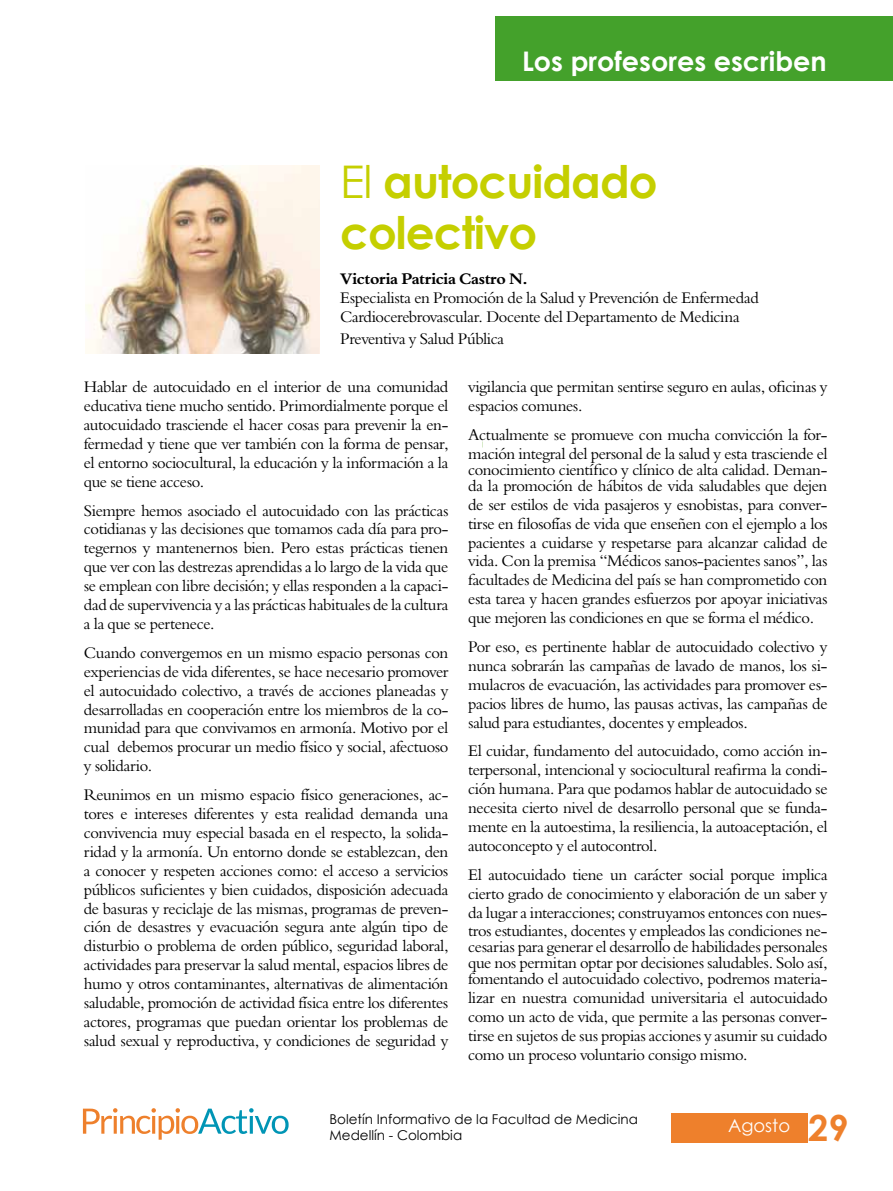
<style>
.page{position:relative;width:893px;height:1191px;background:#fff}
.page>*{position:absolute;margin:0;border:0;box-sizing:border-box;transform-origin:0 0}
.t1{font:700 45px/50.4px "Century Gothic";letter-spacing:-.02em;color:#c5cf00}
.t2{font:700 27px "Century Gothic";color:#fff}
.t3{font:18px "Century Gothic";color:#fff}
.t4{font:15.75px/18.9px "Bergamo Std";letter-spacing:-.02em;color:#000;text-align:justify}
.t5{font:700 15.75px "Bergamo Std";letter-spacing:-.025em;color:#000}
.t6{font:13.5px/16.2px "Century Gothic";color:#000}
.s1{font-weight:400}
.s2{font-weight:700;font-size:36px;color:#ee802c}
</style>
<div class="page">
<div style="left:671px;top:1113px;width:137px;height:30px;background:#ee802c"></div>
<svg style="left:83px;top:1108px;width:206px;height:31px"></svg>
<div style="left:496px;top:16px;width:397px;height:65px;background:#44a12b"></div>
<img style="left:85px;top:166px;width:234px;height:187px">
<h2 class="t2" style="left:522px;top:41px;width:306px">Los profesores escriben</h2>
<h1 class="t1" style="left:340px;top:155px;width:319px"><span class="s1">El</span> autocuidado colectivo</h1>
<p class="t5" style="left:340px;top:270px;width:189px">Victoria Patricia Castro N.</p>
<p class="t4" style="left:340px;top:288px;width:420px">Especialista en Promoción de la Salud y Prevención de Enfermedad<br>Cardiocerebrovascular. Docente del Departamento de Medicina</p>
<p class="t4" style="left:340px;top:329px;width:165px">Preventiva y Salud Pública</p>
<p class="t4" style="left:84px;top:377px;width:366px">Hablar de autocuidado en el interior de una comunidad educativa tiene mucho sentido. Primordialmente porque el autocuidado trasciende el hacer cosas para prevenir la en&shy;fermedad y tiene que ver también con la forma de pensar, el entorno sociocultural, la educación y la información a la que se tiene acceso.</p>
<p class="t4" style="left:84px;top:501px;width:366px">Siempre hemos asociado el autocuidado con las prácticas cotidianas y las decisiones que tomamos cada día para pro&shy;tegernos y mantenernos bien. Pero estas prácticas tienen que ver con las destrezas aprendidas a lo largo de la vida que se emplean con libre decisión; y ellas responden a la capaci&shy;dad de supervivencia y a las prácticas habituales de la cultura a la que se pertenece.</p>
<p class="t4" style="left:84px;top:643px;width:366px">Cuando convergemos en un mismo espacio personas con experiencias de vida diferentes, se hace necesario promover el autocuidado colectivo, a través de acciones planeadas y desarrolladas en cooperación entre los miembros de la co&shy;munidad para que convivamos en armonía. Motivo por el cual debemos procurar un medio físico y social, afectuoso y solidario.</p>
<p class="t4" style="left:84px;top:785px;width:366px">Reunimos en un mismo espacio físico generaciones, ac&shy;tores e intereses diferentes y esta realidad demanda una convivencia muy especial basada en el respecto, la solida&shy;ridad y la armonía. Un entorno donde se establezcan, den a conocer y respeten acciones como: el acceso a servicios públicos suficientes y bien cuidados, disposición adecuada de basuras y reciclaje de las mismas, programas de preven&shy;ción de desastres y evacuación segura ante algún tipo de disturbio o problema de orden público, seguridad laboral, actividades para preservar la salud mental, espacios libres de humo y otros contaminantes, alternativas de alimentación saludable, promoción de actividad física entre los diferentes actores, programas que puedan orientar los problemas de salud sexual y reproductiva, y condiciones de seguridad y</p>
<p class="t4" style="left:468px;top:377px;width:361px">vigilancia que permitan sentirse seguro en aulas, oficinas y espacios comunes.</p>
<p class="t4" style="left:468px;top:425px;width:361px">Actualmente se promueve con mucha convicción la for&shy;mación integral del personal de la salud y esta trasciende el</p>
<p class="t4" style="left:468px;top:462px;width:361px;line-height:15.9px">conocimiento científico y clínico de alta calidad. Deman&shy;da la promoción de hábitos de vida saludables que dejen</p>
<p class="t4" style="left:468px;top:495px;width:361px">de ser estilos de vida pasajeros y esnobistas, para conver&shy;tirse en filosofías de vida que enseñen con el ejemplo a los pacientes a cuidarse y respetarse para alcanzar calidad de vida. Con la premisa “Médicos sanos-pacientes sanos”, las facultades de Medicina del país se han comprometido con esta tarea y hacen grandes esfuerzos por apoyar iniciativas que mejoren las condiciones en que se forma el médico.</p>
<p class="t4" style="left:468px;top:637px;width:361px">Por eso, es pertinente hablar de autocuidado colectivo y nunca sobrarán las campañas de lavado de manos, los si&shy;mulacros de evacuación, las actividades para promover es&shy;pacios libres de humo, las pausas activas, las campañas de salud para estudiantes, docentes y empleados.</p>
<p class="t4" style="left:468px;top:741px;width:361px">El cuidar, fundamento del autocuidado, como acción in&shy;terpersonal, intencional y sociocultural reafirma la condi&shy;ción humana. Para que podamos hablar de autocuidado se necesita cierto nivel de desarrollo personal que se funda&shy;mente en la autoestima, la resiliencia, la autoaceptación, el autoconcepto y el autocontrol.</p>
<p class="t4" style="left:468px;top:865px;width:361px">El autocuidado tiene un carácter social porque implica cierto grado de conocimiento y elaboración de un saber y da lugar a interacciones; construyamos entonces con nues&shy;tros estudiantes, docentes y empleados las condiciones ne-</p>
<p class="t4" style="left:468px;top:939px;width:361px;line-height:15.9px">cesarias para generar el desarrollo de habilidades personales que nos permitan optar por decisiones saludables. Solo así, fomentando el autocuidado colectivo, podremos materia-</p>
<p class="t4" style="left:468px;top:988px;width:361px">lizar en nuestra comunidad universitaria el autocuidado como un acto de vida, que permite a las personas conver&shy;tirse en sujetos de sus propias acciones y asumir su cuidado como un proceso voluntario consigo mismo.</p>
<p class="t6" style="left:330px;top:1111px;width:310px">Boletín Informativo de la Facultad de Medicina<br>Medellín - Colombia</p>
<p class="t3" style="left:728px;top:1113px;width:122px">Agosto <span class="s2">29</span></p>
</div>
